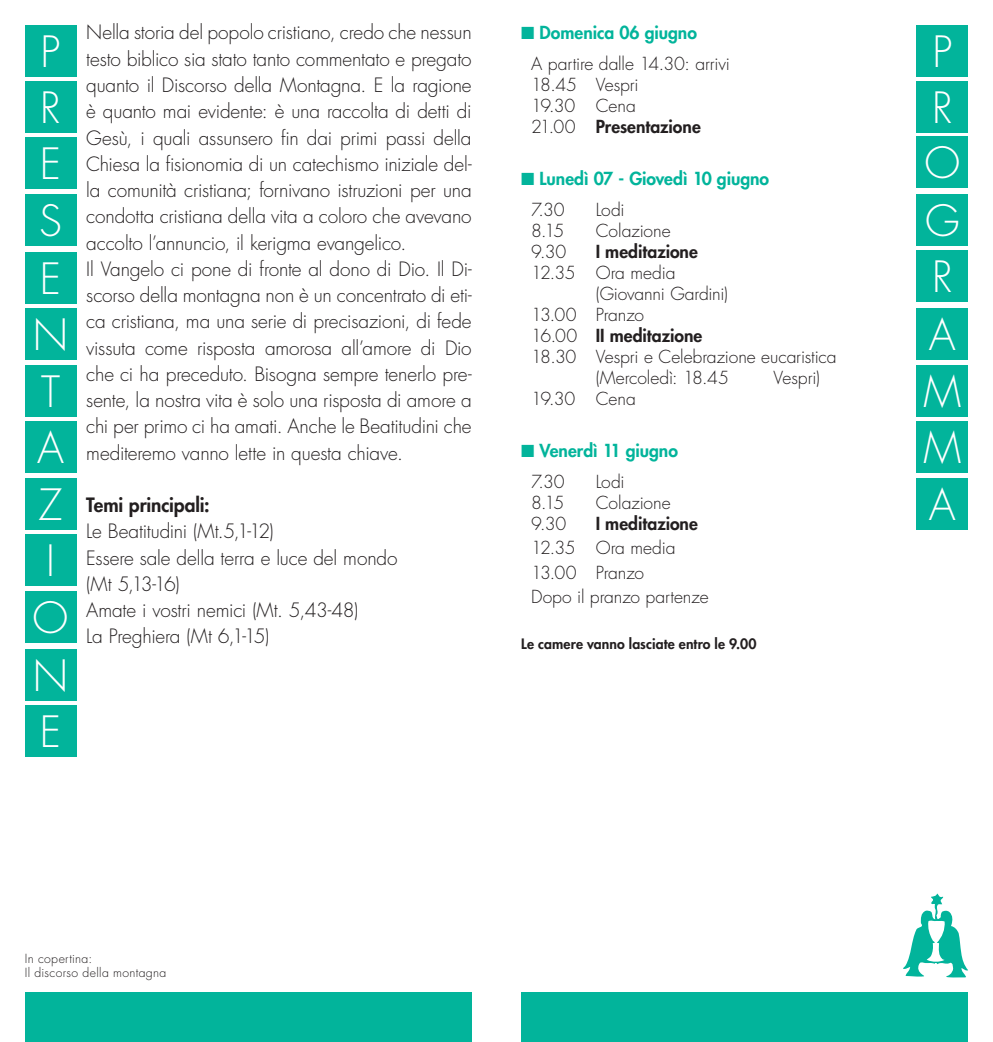
<style>
.page{position:relative;width:993px;height:1042px;background:#fff}
.page>*{position:absolute;margin:0;border:0;box-sizing:border-box;transform-origin:0 0}
.Stile_di_paragrafo_2{font:300 42px "Futura";color:#fff}
.t1{font:300 19.25px/26.2px "Futura";letter-spacing:-.01em;color:#231f20;text-align:justify}
.t2{font:800 19.25px "Futura";letter-spacing:-.01em;color:#231f20}
.Ora_incontro{font:300 17.5px "Futura";letter-spacing:-.01em;color:#231f20}
.Ora_incontro-2{font:800 17.5px "Futura";color:#231f20}
._1_Data{font:800 17.5px "Futura";color:#02b49b}
.Ora_incontro-3{font:800 14px "Futura";letter-spacing:.005em;color:#231f20}
.t3{font:300 12.25px "Futura";letter-spacing:.03em;color:#231f20}
.s1{font-weight:300}
</style>
<div class="page">
<div style="left:25px;top:992px;width:446px;height:50px;background:#02b49b"></div>
<div style="left:521px;top:992px;width:446px;height:50px;background:#02b49b"></div>
<svg style="left:903px;top:893px;width:64px;height:85px"></svg>
<div style="left:25px;top:365px;width:51px;height:51px;background:#02b49b"></div>
<div style="left:916px;top:365px;width:51px;height:51px;background:#02b49b"></div>
<div style="left:916px;top:421px;width:51px;height:52px;background:#02b49b"></div>
<div style="left:25px;top:252px;width:51px;height:52px;background:#02b49b"></div>
<div style="left:916px;top:251px;width:51px;height:51px;background:#02b49b"></div>
<div style="left:25px;top:138px;width:51px;height:51px;background:#02b49b"></div>
<div style="left:916px;top:136px;width:51px;height:51px;background:#02b49b"></div>
<div style="left:25px;top:308px;width:51px;height:52px;background:#02b49b"></div>
<div style="left:916px;top:308px;width:51px;height:52px;background:#02b49b"></div>
<div style="left:916px;top:478px;width:51px;height:51px;background:#02b49b"></div>
<div style="left:25px;top:194px;width:51px;height:52px;background:#02b49b"></div>
<div style="left:916px;top:194px;width:51px;height:52px;background:#02b49b"></div>
<div style="left:25px;top:81px;width:51px;height:52px;background:#02b49b"></div>
<div style="left:916px;top:81px;width:51px;height:52px;background:#02b49b"></div>
<div style="left:25px;top:25px;width:51px;height:51px;background:#02b49b"></div>
<div style="left:916px;top:25px;width:51px;height:51px;background:#02b49b"></div>
<div style="left:25px;top:649px;width:51px;height:51px;background:#02b49b"></div>
<div style="left:25px;top:534px;width:51px;height:52px;background:#02b49b"></div>
<div style="left:25px;top:705px;width:51px;height:51px;background:#02b49b"></div>
<div style="left:25px;top:591px;width:51px;height:51px;background:#02b49b"></div>
<div style="left:25px;top:478px;width:51px;height:51px;background:#02b49b"></div>
<div style="left:25px;top:421px;width:51px;height:52px;background:#02b49b"></div>
<p class="t1" style="left:86px;top:20px;width:387px">Nella storia del popolo cristiano, credo che nessun testo biblico sia stato tanto commentato e pregato quanto il Discorso della Montagna. E la ragione è quanto mai evidente: è una raccolta di detti di Gesù, i quali assunsero fin dai primi passi della Chiesa la fisionomia di un catechismo iniziale del&shy;la comunità cristiana; fornivano istruzioni per una condotta cristiana della vita a coloro che avevano accolto l’annuncio, il kerigma evangelico.</p>
<p class="t1" style="left:86px;top:256px;width:387px">Il Vangelo ci pone di fronte al dono di Dio. Il Di&shy;scorso della montagna non è un concentrato di eti&shy;ca cristiana, ma una serie di precisazioni, di fede vissuta come risposta amorosa all’amore di Dio che ci ha preceduto. Bisogna sempre tenerlo pre&shy;sente, la nostra vita è solo una risposta di amore a chi per primo ci ha amati. Anche le Beatitudini che mediteremo vanno lette in questa chiave.</p>
<p class="t2" style="left:86px;top:493px;width:125px">Temi principali:</p>
<p class="t1" style="left:86px;top:519px;width:189px">Le Beatitudini (Mt.5,1-12)</p>
<p class="t1" style="left:86px;top:545px;width:313px">Essere sale della terra e luce del mondo</p>
<p class="t1" style="left:86px;top:571px;width:95px">(Mt 5,13-16)</p>
<p class="t1" style="left:86px;top:597px;width:273px">Amate i vostri nemici (Mt. 5,43-48)</p>
<p class="t1" style="left:86px;top:624px;width:184px">La Preghiera (Mt 6,1-15)</p>
<p class="_1_Data" style="left:521px;top:22px;width:177px">■ Domenica 06 giugno</p>
<p class="Ora_incontro" style="left:531px;top:53px;width:200px">A partire dalle 14.30: arrivi</p>
<p class="Ora_incontro" style="left:531px;top:74px;width:109px">18.45 Vespri</p>
<p class="Ora_incontro" style="left:531px;top:95px;width:106px">19.30 Cena</p>
<p class="Ora_incontro-2" style="left:531px;top:116px;width:171px"><span class="s1">21.00</span> Presentazione</p>
<p class="_1_Data" style="left:521px;top:167px;width:249px">■ Lunedì 07 - Giovedì 10 giugno</p>
<p class="Ora_incontro" style="left:531px;top:199px;width:35px">7.30</p>
<p class="Ora_incontro" style="left:595px;top:199px;width:30px">Lodi</p>
<p class="Ora_incontro" style="left:531px;top:220px;width:35px">8.15</p>
<p class="Ora_incontro" style="left:595px;top:220px;width:76px">Colazione</p>
<p class="Ora_incontro" style="left:531px;top:241px;width:36px">9.30</p>
<p class="Ora_incontro-2" style="left:595px;top:240px;width:104px">I meditazione</p>
<p class="Ora_incontro" style="left:531px;top:262px;width:146px">12.35 Ora media</p>
<p class="Ora_incontro" style="left:595px;top:283px;width:134px">(Giovanni Gardini)</p>
<p class="Ora_incontro" style="left:531px;top:304px;width:114px">13.00 Pranzo</p>
<p class="Ora_incontro-2" style="left:531px;top:324px;width:173px"><span class="s1">16.00</span> II meditazione</p>
<p class="Ora_incontro" style="left:531px;top:346px;width:307px">18.30 Vespri e Celebrazione eucaristica</p>
<p class="Ora_incontro" style="left:595px;top:367px;width:135px">(Mercoledì: 18.45</p>
<p class="Ora_incontro" style="left:773px;top:367px;width:48px">Vespri)</p>
<p class="Ora_incontro" style="left:531px;top:388px;width:106px">19.30 Cena</p>
<p class="_1_Data" style="left:521px;top:439px;width:158px">■ Venerdì 11 giugno</p>
<p class="Ora_incontro" style="left:531px;top:471px;width:35px">7.30</p>
<p class="Ora_incontro" style="left:595px;top:471px;width:30px">Lodi</p>
<p class="Ora_incontro" style="left:531px;top:492px;width:35px">8.15</p>
<p class="Ora_incontro" style="left:595px;top:492px;width:76px">Colazione</p>
<p class="Ora_incontro" style="left:531px;top:513px;width:36px">9.30</p>
<p class="Ora_incontro-2" style="left:595px;top:512px;width:104px">I meditazione</p>
<p class="Ora_incontro" style="left:531px;top:537px;width:146px">12.35 Ora media</p>
<p class="Ora_incontro" style="left:531px;top:562px;width:114px">13.00 Pranzo</p>
<p class="Ora_incontro" style="left:531px;top:586px;width:179px">Dopo il pranzo partenze</p>
<p class="Ora_incontro-3" style="left:521px;top:635px;width:236px">Le camere vanno lasciate entro le 9.00</p>
<p class="Stile_di_paragrafo_2" style="left:41px;top:26px;width:21px">P</p>
<p class="Stile_di_paragrafo_2" style="left:932px;top:26px;width:21px">P</p>
<p class="Stile_di_paragrafo_2" style="left:40px;top:82px;width:22px">R</p>
<p class="Stile_di_paragrafo_2" style="left:931px;top:82px;width:22px">R</p>
<p class="Stile_di_paragrafo_2" style="left:40px;top:139px;width:23px">E</p>
<p class="Stile_di_paragrafo_2" style="left:924px;top:137px;width:37px">O</p>
<p class="Stile_di_paragrafo_2" style="left:39px;top:195px;width:24px">S</p>
<p class="Stile_di_paragrafo_2" style="left:924px;top:195px;width:36px">G</p>
<p class="Stile_di_paragrafo_2" style="left:40px;top:253px;width:23px">E</p>
<p class="Stile_di_paragrafo_2" style="left:931px;top:251px;width:22px">R</p>
<p class="Stile_di_paragrafo_2" style="left:33px;top:309px;width:37px">N</p>
<p class="Stile_di_paragrafo_2" style="left:928px;top:309px;width:28px">A</p>
<p class="Stile_di_paragrafo_2" style="left:41px;top:366px;width:20px">T</p>
<p class="Stile_di_paragrafo_2" style="left:923px;top:366px;width:39px">M</p>
<p class="Stile_di_paragrafo_2" style="left:923px;top:422px;width:39px">M</p>
<p class="Stile_di_paragrafo_2" style="left:37px;top:422px;width:28px">A</p>
<p class="Stile_di_paragrafo_2" style="left:928px;top:479px;width:28px">A</p>
<p class="Stile_di_paragrafo_2" style="left:39px;top:479px;width:25px">Z</p>
<p class="Stile_di_paragrafo_2" style="left:46px;top:535px;width:10px">I</p>
<p class="Stile_di_paragrafo_2" style="left:33px;top:592px;width:37px">O</p>
<p class="Stile_di_paragrafo_2" style="left:33px;top:650px;width:37px">N</p>
<p class="Stile_di_paragrafo_2" style="left:40px;top:706px;width:23px">E</p>
<p class="t3" style="left:25px;top:951px;width:69px">In copertina:</p>
<p class="t3" style="left:25px;top:965px;width:143px">Il discorso della montagna</p>
</div>
